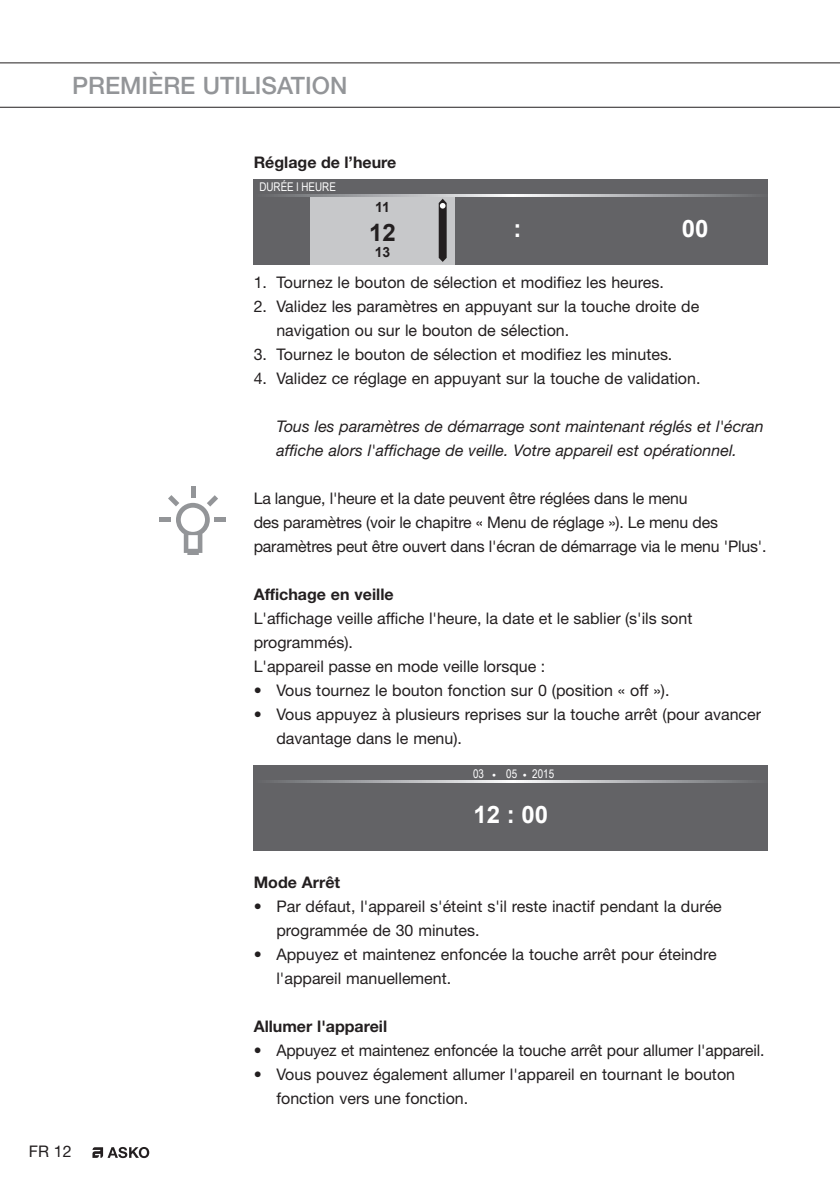
<style>
.page{position:relative;width:840px;height:1191px;background:#fff}
.page>*{position:absolute;margin:0;border:0;box-sizing:border-box;transform-origin:0 0}
.Hoofdkop{font:500 24px "Helvetica Neue";color:#939598}
.Platte_tekst{font:700 24px "Arial";color:#fff}
.Platte_tekst-2{font:700 24px "Arial";color:#231f20}
.Platte_tekst-3{font:16px/24px "Helvetica Neue";color:#231f20}
.Platte_tekst_italic{font:italic 16px/24px "Helvetica Neue";color:#231f20}
.Tussenkopje{font:700 16px "Helvetica Neue";color:#231f20}
.Platte_tekst-4{font:700 16px "Helvetica Neue";color:#231f20}
.t1{font:16px "Helvetica Neue LT Std";color:#231f20}
.Platte_tekst-5{font:700 14px "Arial";color:#231f20}
.Platte_tekst-6{font:12px "Arial Narrow";color:#fff}
.s1{font-family:"Helvetica Neue";font-size:8px}
</style>
<div class="page">
<hr style="left:0;top:62px;width:839px;height:1px;background:#231f20">
<hr style="left:0;top:107px;width:839px;height:1px;background:#231f20">
<svg style="left:92px;top:1147px;width:57px;height:11px"></svg>
<div style="left:253px;top:179px;width:514px;height:85px;background:#636366"></div>
<div style="left:310px;top:179px;width:144px;height:85px;background:#c7c8ca"></div>
<div style="left:253px;top:179px;width:514px;height:16px;background:#636366"></div>
<svg style="left:272px;top:195px;width:482px;height:1px"></svg>
<svg style="left:438px;top:199px;width:8px;height:63px"></svg>
<div style="left:253px;top:765px;width:514px;height:85px;background:#636366"></div>
<svg style="left:272px;top:781px;width:482px;height:1px"></svg>
<div style="left:190px;top:487px;width:5px;height:11px;background:#939598"></div>
<div style="left:160px;top:516px;width:11px;height:5px;background:#939598"></div>
<div style="left:215px;top:517px;width:11px;height:5px;background:#939598"></div>
<svg style="left:168px;top:495px;width:50px;height:60px"></svg>
<p class="Hoofdkop" style="left:72px;top:72px;width:277px">PREMIÈRE UTILISATION</p>
<p class="Platte_tekst-4" style="left:253px;top:152px;width:144px">Réglage de l’heure</p>
<p class="Platte_tekst-6" style="left:259px;top:178px;width:78px">DURÉE l HEURE</p>
<p class="Platte_tekst-5" style="left:375px;top:197px;width:16px">11</p>
<p class="Platte_tekst-2" style="left:369px;top:216px;width:28px">12</p>
<p class="Platte_tekst-5" style="left:374px;top:243px;width:17px">13</p>
<p class="Platte_tekst" style="left:513px;top:212px;width:9px">:</p>
<p class="Platte_tekst" style="left:681px;top:212px;width:28px">00</p>
<p class="Platte_tekst-3" style="left:253px;top:270px;width:411px">1. Tournez le bouton de sélection et modifiez les heures.</p>
<p class="Platte_tekst-3" style="left:276px;top:294px;width:424px;text-indent:-23px">2. Validez les paramètres en appuyant sur la touche droite de navigation ou sur le bouton de sélection.</p>
<p class="Platte_tekst-3" style="left:253px;top:342px;width:420px">3. Tournez le bouton de sélection et modifiez les minutes.</p>
<p class="Platte_tekst-3" style="left:253px;top:366px;width:448px">4. Validez ce réglage en appuyant sur la touche de validation.</p>
<p class="Platte_tekst_italic" style="left:276px;top:414px;width:488px">Tous les paramètres de démarrage sont maintenant réglés et l'écran affiche alors l'affichage de veille. Votre appareil est opérationnel.</p>
<p class="Platte_tekst-3" style="left:253px;top:486px;width:514px">La langue, l'heure et la date peuvent être réglées dans le menu<br>des paramètres (voir le chapitre « Menu de réglage »). Le menu des paramètres peut être ouvert dans l'écran de démarrage via le menu 'Plus'.</p>
<p class="Tussenkopje" style="left:253px;top:584px;width:141px">Affichage en veille</p>
<p class="Platte_tekst-3" style="left:253px;top:606px;width:440px">L'affichage veille affiche l'heure, la date et le sablier (s'ils sont programmés).</p>
<p class="Platte_tekst-3" style="left:253px;top:654px;width:293px">L'appareil passe en mode veille lorsque :</p>
<p class="Platte_tekst-3" style="left:253px;top:678px;width:417px">• Vous tournez le bouton fonction sur 0 (position « off »).</p>
<p class="Platte_tekst-3" style="left:276px;top:702px;width:486px;text-indent:-23px">• Vous appuyez à plusieurs reprises sur la touche arrêt (pour avancer davantage dans le menu).</p>
<p class="Platte_tekst-6" style="left:473px;top:764px;width:82px">03 <span class="s1">•</span> 05 <span class="s1">•</span> 2015</p>
<p class="Platte_tekst" style="left:473px;top:798px;width:76px">12 : 00</p>
<p class="t1" style="left:29px;top:1141px;width:44px">FR 12</p>
<p class="Tussenkopje" style="left:253px;top:872px;width:88px">Mode Arrêt</p>
<p class="Platte_tekst-3" style="left:276px;top:894px;width:447px;text-indent:-23px">• Par défaut, l'appareil s'éteint s'il reste inactif pendant la durée programmée de 30 minutes.</p>
<p class="Platte_tekst-3" style="left:276px;top:942px;width:441px;text-indent:-23px">• Appuyez et maintenez enfoncée la touche arrêt pour éteindre l'appareil manuellement.</p>
<p class="Tussenkopje" style="left:253px;top:1016px;width:135px">Allumer l'appareil</p>
<p class="Platte_tekst-3" style="left:253px;top:1038px;width:512px">• Appuyez et maintenez enfoncée la touche arrêt pour allumer l'appareil.</p>
<p class="Platte_tekst-3" style="left:276px;top:1062px;width:460px;text-indent:-23px">• Vous pouvez également allumer l'appareil en tournant le bouton fonction vers une fonction.</p>
</div>
